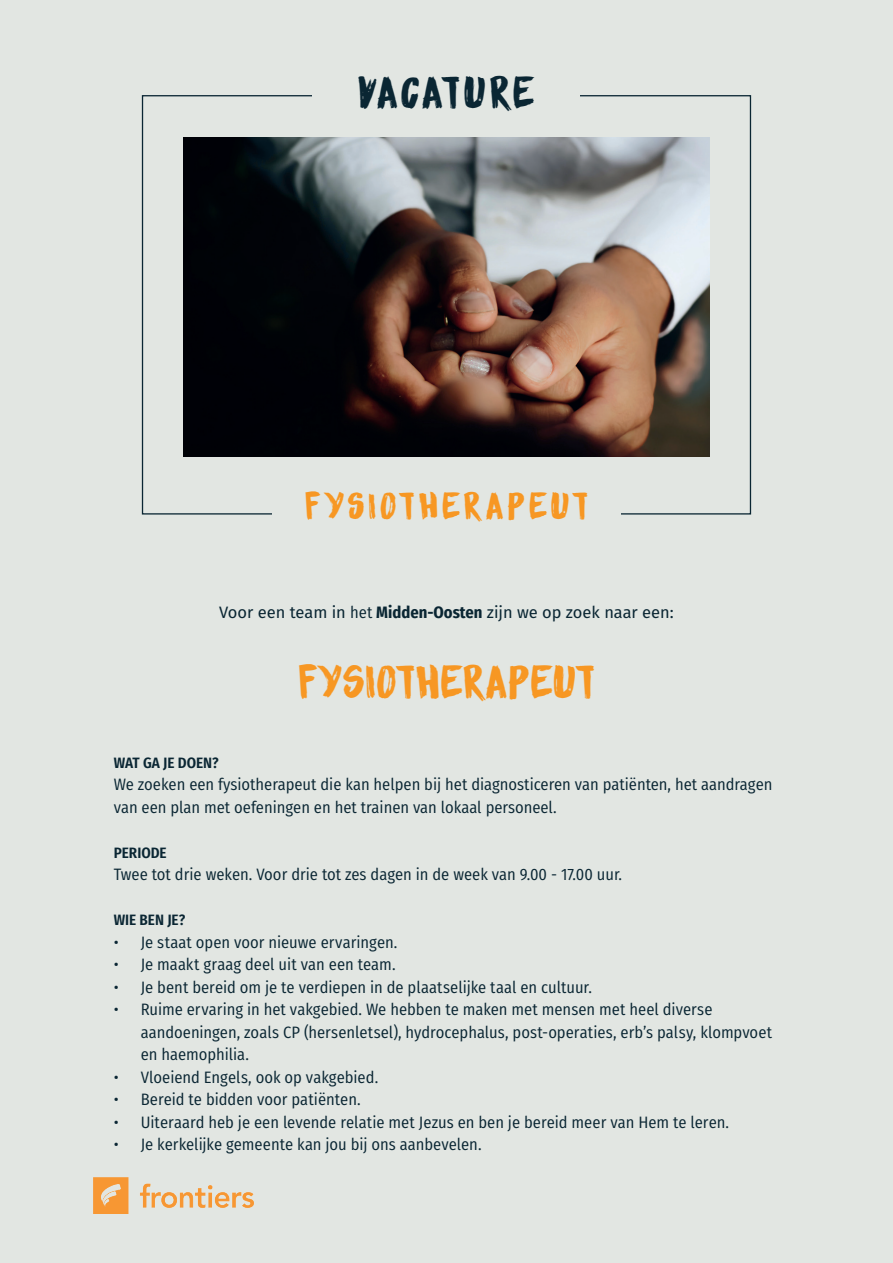
<style>
.page{position:relative;width:893px;height:1263px;background:#e2e6e2}
.page>*{position:absolute;margin:0;border:0;box-sizing:border-box;transform-origin:0 0}
.t1{font:40.5px "DK Sensory Overload";letter-spacing:-.025em;color:#f79723}
.t2{font:39.15px "DK Sensory Overload";letter-spacing:.04em;color:#0a2633}
.t3{font:33px "DK Sensory Overload";letter-spacing:.075em;color:#f79723}
.t4{font:16.5px/22.5px "Fira Sans Condensed";color:#0a2633}
.t5{font:16.5px "Fira Sans";color:#0a2633}
.t6{font:600 15px "Fira Sans Condensed";color:#0a2633}
.s1{font-family:"Fira Sans Condensed"}
.s2{font-family:"Fira Sans Condensed";font-weight:700}
</style>
<div class="page">
<img style="left:94px;top:1178px;width:160px;height:35px">
<img style="left:183px;top:137px;width:527px;height:319px">
<h2 class="t2" style="left:357px;top:64px;width:180px">VACATURE</h2>
<h3 class="t3" style="left:305px;top:482px;width:285px">FYSIOTHERAPEUT</h3>
<p class="t5" style="left:219px;top:600px;width:456px">Voor een team in <span class="s1">het</span> <span class="s2">Midden-Oosten</span> zijn we op zoek naar een:</p>
<h1 class="t1" style="left:298px;top:652px;width:299px">FYSIOTHERAPEUT</h1>
<p class="t6" style="left:114px;top:750px;width:107px">WAT GA JE DOEN?</p>
<p class="t4" style="left:114px;top:773px;width:660px">We zoeken een fysiotherapeut die kan helpen bij het diagnosticeren van patiënten, het aandragen van een plan met oefeningen en het trainen van lokaal personeel.</p>
<p class="t6" style="left:114px;top:840px;width:55px">PERIODE</p>
<p class="t4" style="left:114px;top:863px;width:510px">Twee tot drie weken. Voor drie tot zes dagen in de week van 9.00 - 17.00 uur.</p>
<p class="t6" style="left:114px;top:908px;width:73px">WIE BEN JE?</p>
<p class="t4" style="left:114px;top:930px;width:285px">• Je staat open voor nieuwe ervaringen.</p>
<p class="t4" style="left:114px;top:953px;width:283px">• Je maakt graag deel uit van een team.</p>
<p class="t4" style="left:114px;top:975px;width:480px">• Je bent bereid om je te verdiepen in de plaatselijke taal en cultuur.</p>
<p class="t4" style="left:141px;top:998px;width:633px;text-indent:-27px">• Ruime ervaring in het vakgebied. We hebben te maken met mensen met heel diverse aandoeningen, zoals CP (hersenletsel), hydrocephalus, post-operaties, erb’s palsy, klompvoet en haemophilia.</p>
<p class="t4" style="left:114px;top:1065px;width:266px">• Vloeiend Engels, ook op vakgebied.</p>
<p class="t4" style="left:114px;top:1088px;width:248px">• Bereid te bidden voor patiënten.</p>
<p class="t4" style="left:114px;top:1110px;width:617px">• Uiteraard heb je een levende relatie met Jezus en ben je bereid meer van Hem te leren.</p>
<p class="t4" style="left:114px;top:1133px;width:369px">• Je kerkelijke gemeente kan jou bij ons aanbevelen.</p>
</div>
